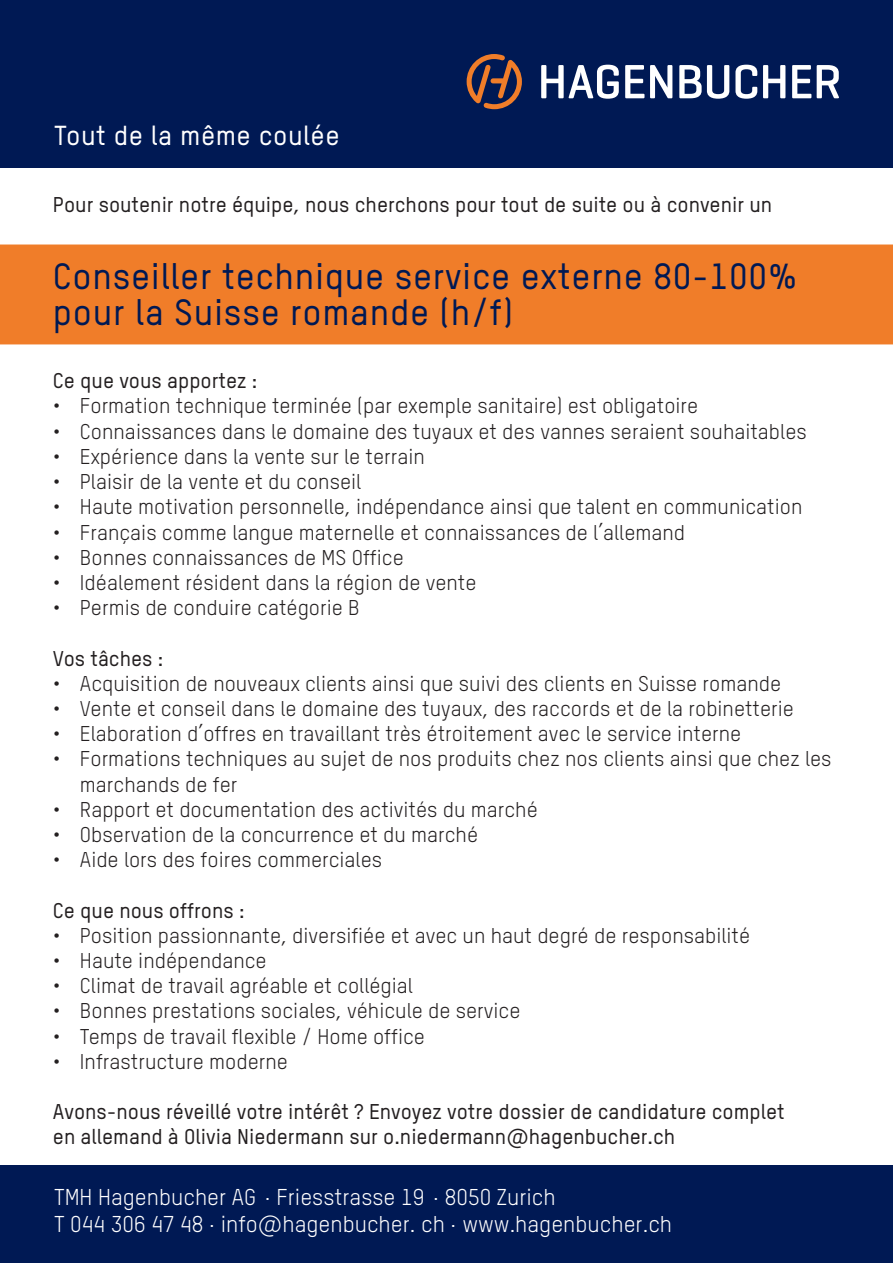
<style>
.page{position:relative;width:893px;height:1263px;background:#fff}
.page>*{position:absolute;margin:0;border:0;box-sizing:border-box;transform-origin:0 0}
.t1{font:500 36px/36px "TSTARHB";letter-spacing:.02em;color:#001954}
.t2{font:500 27px "TSTARHB";letter-spacing:.02em;color:#fff}
.t3{font:22.5px/27px "TSTARHB";color:#fff}
.t4{font:21px/25.2px "TSTARHB";color:#231f20}
.t5{font:500 21px/25.2px "TSTARHB";color:#231f20}
</style>
<div class="page">
<div style="left:0;top:244px;width:893px;height:100px;background:#f07d29"></div>
<div style="left:0;top:1165px;width:893px;height:98px;background:#001954"></div>
<div style="left:0;top:0;width:893px;height:168px;background:#001954"></div>
<svg style="left:541px;top:65px;width:78px;height:34px"></svg>
<svg style="left:625px;top:65px;width:19px;height:33px"></svg>
<svg style="left:650px;top:65px;width:22px;height:33px"></svg>
<svg style="left:679px;top:65px;width:50px;height:34px"></svg>
<svg style="left:735px;top:65px;width:22px;height:34px"></svg>
<svg style="left:763px;top:65px;width:22px;height:33px"></svg>
<svg style="left:792px;top:65px;width:19px;height:33px"></svg>
<svg style="left:817px;top:65px;width:22px;height:33px"></svg>
<svg style="left:467px;top:54px;width:55px;height:55px"></svg>
<p class="t2" style="left:54px;top:119px;width:287px">Tout de la même coulée</p>
<p class="t5" style="left:53px;top:191px;width:721px">Pour soutenir notre équipe, nous cherchons pour tout de suite ou à convenir un</p>
<h1 class="t1" style="left:53px;top:257px;width:746px">Conseiller technique service externe 80-100% pour la Suisse romande (h/f)</h1>
<p class="t5" style="left:53px;top:368px;width:206px">Ce que vous apportez :</p>
<p class="t4" style="left:53px;top:393px;width:647px">• Formation technique terminée (par exemple sanitaire) est obligatoire</p>
<p class="t4" style="left:53px;top:418px;width:755px">• Connaissances dans le domaine des tuyaux et des vannes seraient souhaitables</p>
<p class="t4" style="left:53px;top:444px;width:373px">• Expérience dans la vente sur le terrain</p>
<p class="t4" style="left:53px;top:469px;width:310px">• Plaisir de la vente et du conseil</p>
<p class="t4" style="left:53px;top:494px;width:751px">• Haute motivation personnelle, indépendance ainsi que talent en communication</p>
<p class="t4" style="left:53px;top:519px;width:634px">• Français comme langue maternelle et connaissances de l’allemand</p>
<p class="t4" style="left:53px;top:544px;width:352px">• Bonnes connaissances de MS Office</p>
<p class="t4" style="left:53px;top:570px;width:425px">• Idéalement résident dans la région de vente</p>
<p class="t4" style="left:53px;top:595px;width:308px">• Permis de conduire catégorie B</p>
<p class="t5" style="left:53px;top:645px;width:112px">Vos tâches :</p>
<p class="t4" style="left:53px;top:670px;width:730px">• Acquisition de nouveaux clients ainsi que suivi des clients en Suisse romande</p>
<p class="t4" style="left:53px;top:696px;width:742px">• Vente et conseil dans le domaine des tuyaux, des raccords et de la robinetterie</p>
<p class="t4" style="left:53px;top:721px;width:690px">• Elaboration d’offres en travaillant très étroitement avec le service interne</p>
<p class="t4" style="left:80px;top:746px;width:753px;text-indent:-27px">• Formations techniques au sujet de nos produits chez nos clients ainsi que chez les marchands de fer</p>
<p class="t4" style="left:53px;top:796px;width:486px">• Rapport et documentation des activités du marché</p>
<p class="t4" style="left:53px;top:822px;width:427px">• Observation de la concurrence et du marché</p>
<p class="t4" style="left:53px;top:847px;width:331px">• Aide lors des foires commerciales</p>
<p class="t5" style="left:53px;top:897px;width:193px">Ce que nous offrons :</p>
<p class="t4" style="left:53px;top:922px;width:699px">• Position passionnante, diversifiée et avec un haut degré de responsabilité</p>
<p class="t4" style="left:53px;top:948px;width:215px">• Haute indépendance</p>
<p class="t4" style="left:53px;top:973px;width:362px">• Climat de travail agréable et collégial</p>
<p class="t4" style="left:53px;top:998px;width:469px">• Bonnes prestations sociales, véhicule de service</p>
<p class="t4" style="left:53px;top:1023px;width:374px">• Temps de travail flexible / Home office</p>
<p class="t4" style="left:53px;top:1048px;width:237px">• Infrastructure moderne</p>
<p class="t5" style="left:53px;top:1099px;width:733px">Avons-nous réveillé votre intérêt ? Envoyez votre dossier de candidature complet en allemand à Olivia Niedermann sur o.niedermann@hagenbucher.ch</p>
<p class="t3" style="left:54px;top:1183px;width:620px">TMH Hagenbucher AG · Friesstrasse 19 · 8050 Zurich<br>T 044 306 47 48 · info@hagenbucher. ch · www.hagenbucher.ch</p>
</div>
